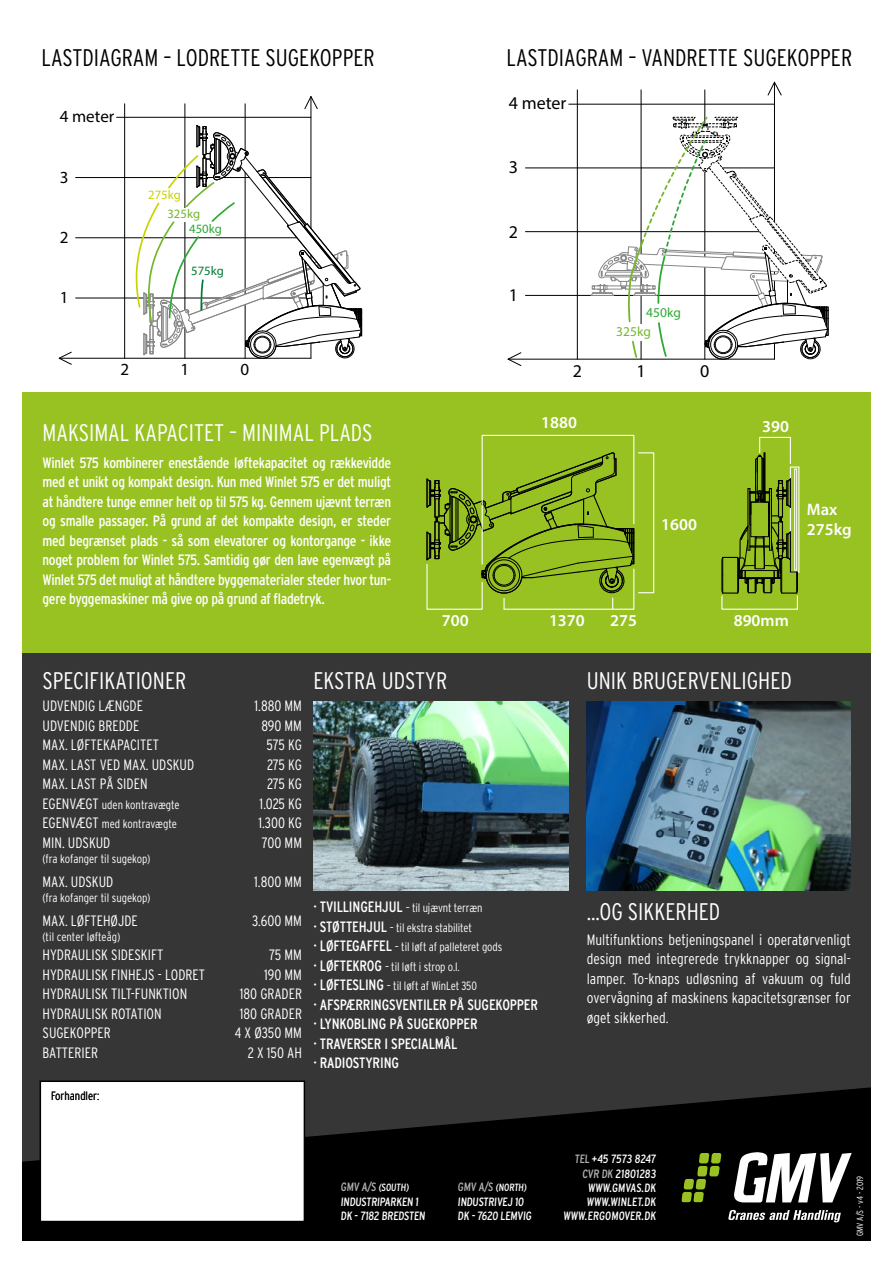
<style>
.page{position:relative;width:893px;height:1263px;background:#fff}
.page>*{position:absolute;margin:0;border:0;box-sizing:border-box;transform-origin:0 0}
.t1{font:300 condensed 24px "Interstate";color:#fff}
.t2{font:300 condensed 24px "Interstate";color:#000}
.t3{font:18px "Myriad Pro";color:#000}
.t4{font:16.95px "Myriad Pro";color:#000}
.t5{font:600 16.65px/20px "Myriad Pro";color:#fff}
.t6{font:condensed 15px/19.5px "Interstate";letter-spacing:-.01em;color:#fff}
.t7{font:300 condensed 15px/19.5px "Interstate";color:#fff;text-align:justify}
.t8{font:13.5px "Myriad Pro";color:#74b72b}
.t9{font:13.5px "Myriad Pro";color:#2fa836}
.t10{font:12.75px "Myriad Pro";color:#2fa836}
.t11{font:12.75px "Myriad Pro";color:#007b35}
.t12{font:12.75px "Myriad Pro";color:#c8d300}
.t13{font:12.75px "Myriad Pro";color:#74b72b}
.t14{font:300 condensed 12px/19.5px "Interstate";letter-spacing:-.01em;color:#fff}
.t15{font:condensed 12px/14.2px "Interstate";color:#fff}
.t16{font:300 condensed 12px "Interstate";color:#000}
.t17{font:condensed 10.5px "Interstate";color:#fff}
.t18{font:300 condensed 9px "Interstate";color:#fff}
.s1{font-size:15px}
.s2{font-weight:400;font-size:15px}
.s3{font-size:12px;color:#b3b2b2}
.s4{color:#b3b2b2}
</style>
<div class="page">
<div style="left:0;top:624px;width:893px;height:622px;background:#373636"></div>
<div style="left:0;top:392px;width:893px;height:261px;background:#98c222"></div>
<hr style="left:76px;top:298px;width:235px;height:1px;background:#000">
<hr style="left:76px;top:177px;width:235px;height:1px;background:#000">
<hr style="left:76px;top:237px;width:235px;height:1px;background:#000">
<hr style="left:245px;top:104px;width:1px;height:254px;background:#000">
<svg style="left:304px;top:96px;width:14px;height:13px"></svg>
<hr style="left:311px;top:97px;width:1px;height:261px;background:#000">
<hr style="left:124px;top:104px;width:1px;height:254px;background:#000">
<hr style="left:185px;top:104px;width:1px;height:254px;background:#000">
<hr style="left:59px;top:358px;width:252px;height:1px;background:#000">
<svg style="left:58px;top:352px;width:14px;height:13px"></svg>
<hr style="left:117px;top:117px;width:194px;height:1px;background:#000">
<svg style="left:136px;top:124px;width:226px;height:235px"></svg>
<hr style="left:525px;top:295px;width:249px;height:1px;background:#000">
<hr style="left:525px;top:168px;width:249px;height:1px;background:#000">
<hr style="left:525px;top:231px;width:249px;height:1px;background:#000">
<hr style="left:705px;top:90px;width:1px;height:269px;background:#000">
<svg style="left:767px;top:81px;width:15px;height:15px"></svg>
<hr style="left:774px;top:82px;width:1px;height:277px;background:#000">
<hr style="left:577px;top:90px;width:1px;height:269px;background:#000">
<hr style="left:641px;top:90px;width:1px;height:269px;background:#000">
<hr style="left:508px;top:359px;width:266px;height:1px;background:#000">
<svg style="left:507px;top:352px;width:14px;height:14px"></svg>
<hr style="left:569px;top:104px;width:205px;height:1px;background:#000">
<svg style="left:589px;top:115px;width:240px;height:245px"></svg>
<img style="left:587px;top:702px;width:264px;height:188px">
<svg style="left:721px;top:436px;width:77px;height:158px"></svg>
<div style="left:721px;top:595px;width:77px;height:15px;border:1px solid #fff"></div>
<div style="left:638px;top:452px;width:16px;height:141px;border:1px solid #fff"></div>
<svg style="left:426px;top:434px;width:209px;height:176px"></svg>
<img style="left:313px;top:702px;width:255px;height:188px">
<svg style="left:21px;top:1085px;width:851px;height:157px;fill:#000"></svg>
<svg style="left:681px;top:1153px;width:40px;height:49px;background:#39490c"></svg>
<svg style="left:733px;top:1152px;width:119px;height:50px;background:#8c8c8c"></svg>
<svg style="left:728px;top:1210px;width:113px;height:12px"></svg>
<div style="left:40px;top:1081px;width:264px;height:140px;background:#fff"></div>
<div style="left:40px;top:1080px;width:265px;height:142px;border:2px solid #000"></div>
<div style="left:0;top:1242px;width:893px;height:21px;background:#fff"></div>
<div style="left:0;top:0;width:21px;height:1263px;background:#fff"></div>
<div style="left:872px;top:0;width:21px;height:1263px;background:#fff"></div>
<h1 class="t2" style="left:41px;top:43px;width:335px">LASTDIAGRAM – LODRETTE SUGEKOPPER</h1>
<p class="t4" style="left:60px;top:106px;width:56px">4 meter</p>
<p class="t4" style="left:60px;top:166px;width:10px">3</p>
<p class="t4" style="left:60px;top:227px;width:10px">2</p>
<p class="t4" style="left:60px;top:287px;width:10px">1</p>
<p class="t12" style="left:148px;top:187px;width:34px">275kg</p>
<p class="t13" style="left:167px;top:206px;width:34px">325kg</p>
<p class="t10" style="left:189px;top:221px;width:34px">450kg</p>
<p class="t11" style="left:191px;top:263px;width:34px">575kg</p>
<p class="t4" style="left:120px;top:359px;width:10px">2</p>
<p class="t4" style="left:181px;top:359px;width:10px">1</p>
<p class="t4" style="left:241px;top:359px;width:10px">0</p>
<h1 class="t1" style="left:43px;top:418px;width:332px">MAKSIMAL KAPACITET – MINIMAL PLADS</h1>
<p class="t6" style="left:43px;top:452px;width:350px;text-align:justify">Winlet 575 kombinerer enestående løftekapacitet og rækkevidde med et unikt og kompakt design. Kun med Winlet 575 er det muligt at håndtere tunge emner helt op til 575 kg. Gennem ujævnt terræn og smalle passager. På grund af det kompakte design, er steder med begrænset plads - så som elevatorer og kontorgange - ikke noget problem for Winlet 575. Samtidig gør den lave egenvægt på Winlet 575 det muligt at håndtere byggematerialer steder hvor tun&shy;gere byggemaskiner må give op på grund af fladetryk.</p>
<h1 class="t2" style="left:506px;top:43px;width:347px">LASTDIAGRAM – VANDRETTE SUGEKOPPER</h1>
<p class="t3" style="left:509px;top:92px;width:59px">4 meter</p>
<p class="t3" style="left:509px;top:156px;width:11px">3</p>
<p class="t3" style="left:509px;top:221px;width:11px">2</p>
<p class="t3" style="left:509px;top:283px;width:11px">1</p>
<p class="t9" style="left:646px;top:304px;width:36px">450kg</p>
<p class="t8" style="left:616px;top:323px;width:36px">325kg</p>
<p class="t3" style="left:573px;top:360px;width:11px">2</p>
<p class="t3" style="left:637px;top:360px;width:11px">1</p>
<p class="t3" style="left:700px;top:360px;width:11px">0</p>
<p class="t5" style="left:541px;top:412px;width:37px">1880</p>
<p class="t5" style="left:661px;top:514px;width:37px">1600</p>
<p class="t5" style="left:762px;top:416px;width:28px">390</p>
<p class="t5" style="left:807px;top:499px;width:46px">Max<br>275kg</p>
<p class="t5" style="left:442px;top:610px;width:28px">700</p>
<p class="t5" style="left:549px;top:610px;width:37px">1370</p>
<p class="t5" style="left:610px;top:610px;width:28px">275</p>
<p class="t5" style="left:734px;top:610px;width:57px">890mm</p>
<h1 class="t1" style="left:43px;top:666px;width:145px">SPECIFIKATIONER</h1>
<p class="t7" style="left:43px;top:696px;width:102px">UDVENDIG LÆNGDE</p>
<p class="t7" style="left:255px;top:696px;width:49px">1.880 MM</p>
<p class="t7" style="left:43px;top:715px;width:98px">UDVENDIG BREDDE</p>
<p class="t7" style="left:261px;top:715px;width:42px">890 MM</p>
<p class="t7" style="left:43px;top:735px;width:118px">MAX. LØFTEKAPACITET</p>
<p class="t7" style="left:267px;top:735px;width:37px">575 KG</p>
<p class="t7" style="left:43px;top:754px;width:153px">MAX. LAST VED MAX. UDSKUD</p>
<p class="t7" style="left:267px;top:754px;width:36px">275 KG</p>
<p class="t7" style="left:43px;top:774px;width:107px">MAX. LAST PÅ SIDEN</p>
<p class="t7" style="left:267px;top:774px;width:36px">275 KG</p>
<p class="t14" style="left:43px;top:795px;width:139px"><span class="s1">EGENVÆGT</span> uden kontravægte</p>
<p class="t7" style="left:260px;top:793px;width:44px">1.025 KG</p>
<p class="t14" style="left:43px;top:814px;width:136px"><span class="s1">EGENVÆGT</span> med kontravægte</p>
<p class="t7" style="left:258px;top:813px;width:45px">1.300 KG</p>
<p class="t7" style="left:43px;top:832px;width:69px">MIN. UDSKUD</p>
<p class="t7" style="left:262px;top:832px;width:42px">700 MM</p>
<p class="t14" style="left:43px;top:849px;width:110px">(fra kofanger til sugekop)</p>
<p class="t7" style="left:43px;top:871px;width:72px">MAX. UDSKUD</p>
<p class="t7" style="left:254px;top:871px;width:49px">1.800 MM</p>
<p class="t14" style="left:43px;top:888px;width:110px">(fra kofanger til sugekop)</p>
<p class="t7" style="left:43px;top:910px;width:97px">MAX. LØFTEHØJDE</p>
<p class="t7" style="left:252px;top:910px;width:52px">3.600 MM</p>
<p class="t14" style="left:43px;top:927px;width:79px">(til center løfteåg)</p>
<p class="t7" style="left:43px;top:945px;width:122px">HYDRAULISK SIDESKIFT</p>
<p class="t7" style="left:269px;top:945px;width:34px">75 MM</p>
<p class="t7" style="left:43px;top:964px;width:164px">HYDRAULISK FINHEJS - LODRET</p>
<p class="t7" style="left:264px;top:964px;width:39px">190 MM</p>
<p class="t7" style="left:43px;top:984px;width:146px">HYDRAULISK TILT-FUNKTION</p>
<p class="t7" style="left:240px;top:984px;width:64px">180 GRADER</p>
<p class="t7" style="left:43px;top:1003px;width:121px">HYDRAULISK ROTATION</p>
<p class="t7" style="left:240px;top:1003px;width:64px">180 GRADER</p>
<p class="t7" style="left:43px;top:1023px;width:70px">SUGEKOPPER</p>
<p class="t7" style="left:235px;top:1023px;width:69px">4 X Ø350 MM</p>
<p class="t7" style="left:43px;top:1042px;width:57px">BATTERIER</p>
<p class="t7" style="left:248px;top:1042px;width:56px">2 X 150 AH</p>
<p class="t16" style="left:51px;top:1088px;width:50px">Forhandler:</p>
<h1 class="t1" style="left:313px;top:666px;width:135px">EKSTRA UDSTYR</h1>
<p class="t14" style="left:313px;top:898px;width:190px"><span class="s2">· TVILLINGEHJUL</span> – til ujævnt terræn<br><span class="s2">· STØTTEHJUL</span> – til ekstra stabilitet<br><span class="s2">· LØFTEGAFFEL</span> – til løft af palleteret gods <span class="s2">· LØFTEKROG</span> – til løft i strop o.l.<br><span class="s2">· LØFTESLING</span> – til løft af WinLet 350</p>
<p class="t6" style="left:313px;top:995px;width:226px">· AFSPÆRRINGSVENTILER PÅ SUGEKOPPER · LYNKOBLING PÅ SUGEKOPPER<br>· TRAVERSER I SPECIALMÅL<br>· RADIOSTYRING</p>
<p class="t17" style="left:341px;top:1181px;width:71px"><span class="s3">GMV A/S</span> (SOUTH)</p>
<p class="t15" style="left:341px;top:1194px;width:87px">INDUSTRIPARKEN 1<br>DK - 7182 BREDSTEN</p>
<p class="t17" style="left:458px;top:1181px;width:72px"><span class="s3">GMV A/S</span> (NORTH)</p>
<p class="t15" style="left:458px;top:1194px;width:77px">INDUSTRIVEJ 10<br>DK - 7620 LEMVIG</p>
<h1 class="t1" style="left:587px;top:666px;width:207px">UNIK BRUGERVENLIGHED</h1>
<h1 class="t1" style="left:587px;top:897px;width:135px">...OG SIKKERHED</h1>
<p class="t7" style="left:587px;top:929px;width:266px">Multifunktions betjeningspanel i operatørvenligt design med integrerede trykknapper og signal&shy;lamper. To-knaps udløsning af vakuum og fuld overvågning af maskinens kapacitetsgrænser for øget sikkerhed.</p>
<p class="t15" style="left:563px;top:1152px;width:96px;text-align:right"><span class="s4">TEL</span> +45 7573 8247<br><span class="s4">CVR DK</span> 21801283<br>WWW.GMVAS.DK<br>WWW.WINLET.DK<br>WWW.ERGOMOVER.DK</p>
<p class="t18" style="left:855px;top:1236px;width:62px;rotate:-90deg">GMV A/S - v4 - 2019</p>
</div>
